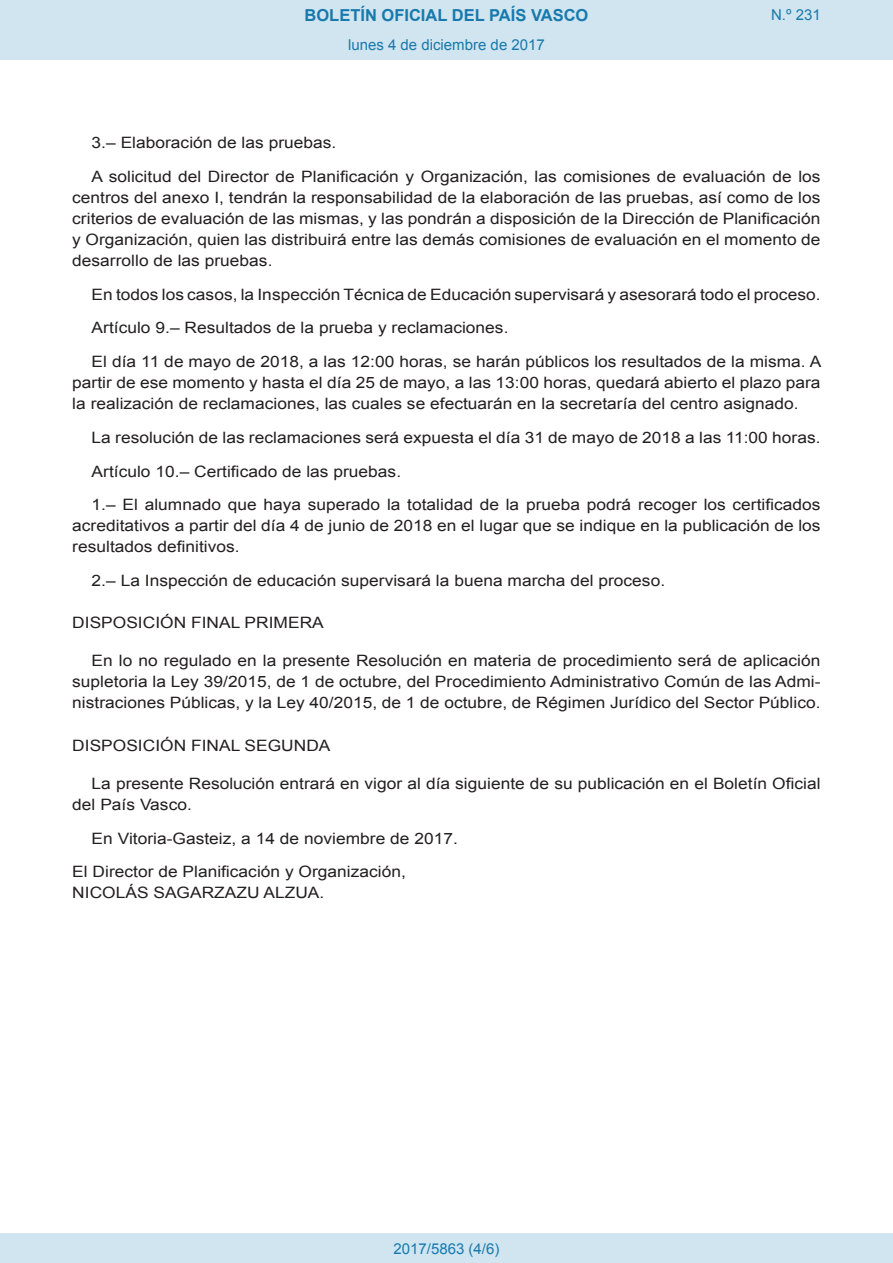
<style>
.page{position:relative;width:893px;height:1263px;background:#fff}
.page>*{position:absolute;margin:0;border:0;box-sizing:border-box;transform-origin:0 0}
.t1{font:700 16.5px "Arial";color:#1879ad}
.BOPVDetalle{font:15.6px/21px "Arial";color:#231f20;text-align:justify;scale:1.11 1}
.BOPVDisposicion{font:15.6px "Arial";color:#231f20;scale:1.11 1}
.BOPVFirmaLugFec{font:15.6px "Arial";color:#231f20;scale:1.11 1}
.BOPVFirmaPuesto{font:15.6px "Arial";color:#231f20;scale:1.11 1}
.BOPVFirmaNombre{font:15.6px "Arial";color:#231f20;scale:1.11 1}
.Paginacion_Centro{font:15px "Arial";color:#1879ad}
</style>
<div class="page">
<div style="left:0;top:0;width:893px;height:60px;background:#d0e5f0"></div>
<div style="left:0;top:1233px;width:893px;height:30px;background:#d0e5f0"></div>
<p class="t1" style="left:305px;top:4px;width:285px">BOLETÍN OFICIAL DEL PAÍS VASCO</p>
<p class="Paginacion_Centro" style="left:348px;top:35px;width:198px">lunes 4 de diciembre de 2017</p>
<p class="Paginacion_Centro" style="left:771px;top:5px;width:51px">N.º 231</p>
<p class="BOPVDetalle" style="left:92px;top:132px;width:222px">3.– Elaboración de las pruebas.</p>
<p class="BOPVDetalle" style="left:72px;top:166px;width:676px;text-indent:19px">A solicitud del Director de Planificación y Organización, las comisiones de evaluación de los centros del anexo I, tendrán la responsabilidad de la elaboración de las pruebas, así como de los criterios de evaluación de las mismas, y las pondrán a disposición de la Dirección de Planificación y Organización, quien las distribuirá entre las demás comisiones de evaluación en el momento de desarrollo de las pruebas.</p>
<p class="BOPVDetalle" style="left:92px;top:284px;width:658px">En todos los casos, la Inspección Técnica de Educación supervisará y asesorará todo el proceso.</p>
<p class="BOPVDetalle" style="left:92px;top:318px;width:377px">Artículo 9.– Resultados de la prueba y reclamaciones.</p>
<p class="BOPVDetalle" style="left:72px;top:351px;width:676px;text-indent:19px">El día 11 de mayo de 2018, a las 12:00 horas, se harán públicos los resultados de la misma. A partir de ese momento y hasta el día 25 de mayo, a las 13:00 horas, quedará abierto el plazo para la realización de reclamaciones, las cuales se efectuarán en la secretaría del centro asignado.</p>
<p class="BOPVDetalle" style="left:92px;top:427px;width:658px">La resolución de las reclamaciones será expuesta el día 31 de mayo de 2018 a las 11:00 horas.</p>
<p class="BOPVDetalle" style="left:92px;top:461px;width:280px">Artículo 10.– Certificado de las pruebas.</p>
<p class="BOPVDetalle" style="left:72px;top:495px;width:676px;text-indent:19px">1.– El alumnado que haya superado la totalidad de la prueba podrá recoger los certificados acreditativos a partir del día 4 de junio de 2018 en el lugar que se indique en la publicación de los resultados definitivos.</p>
<p class="BOPVDetalle" style="left:92px;top:570px;width:518px">2.– La Inspección de educación supervisará la buena marcha del proceso.</p>
<p class="BOPVDisposicion" style="left:72px;top:613px;width:228px">DISPOSICIÓN FINAL PRIMERA</p>
<p class="BOPVDetalle" style="left:72px;top:651px;width:676px;text-indent:19px">En lo no regulado en la presente Resolución en materia de procedimiento será de aplicación supletoria la Ley 39/2015, de 1 de octubre, del Procedimiento Administrativo Común de las Admi&shy;nistraciones Públicas, y la Ley 40/2015, de 1 de octubre, de Régimen Jurídico del Sector Público.</p>
<p class="BOPVDisposicion" style="left:72px;top:735px;width:234px">DISPOSICIÓN FINAL SEGUNDA</p>
<p class="BOPVDetalle" style="left:72px;top:773px;width:676px;text-indent:19px">La presente Resolución entrará en vigor al día siguiente de su publicación en el Boletín Oficial del País Vasco.</p>
<p class="BOPVFirmaLugFec" style="left:92px;top:828px;width:331px">En Vitoria-Gasteiz, a 14 de noviembre de 2017.</p>
<p class="BOPVFirmaPuesto" style="left:72px;top:861px;width:302px">El Director de Planificación y Organización,</p>
<p class="BOPVFirmaNombre" style="left:72px;top:882px;width:229px">NICOLÁS SAGARZAZU ALZUA.</p>
<p class="Paginacion_Centro" style="left:393px;top:1238px;width:107px">2017/5863 (4/6)</p>
</div>
